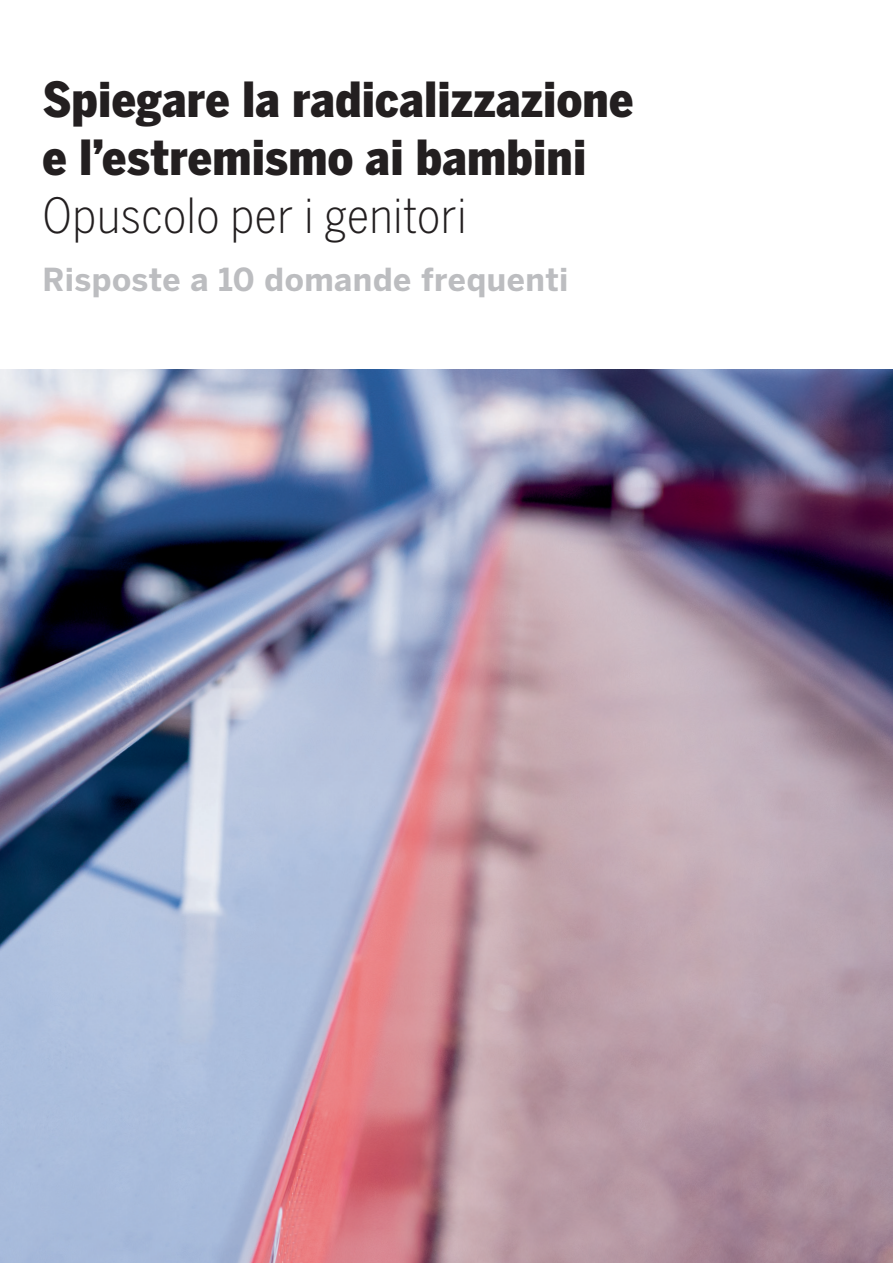
<style>
.page{position:relative;width:893px;height:1263px;background:#fff}
.page>*{position:absolute;margin:0;border:0;box-sizing:border-box;transform-origin:0 0}
.t1{font:900 48px/57.8px "Benton Sans Cond";letter-spacing:.005em;color:#231f20}
.t2{font:300 48px "Benton Sans Cond";letter-spacing:.01em;color:#231f20}
.t3{font:700 31.5px "Benton Sans";letter-spacing:.015em;color:#bcbdc0}
</style>
<div class="page">
<img style="left:0;top:370px;width:893px;height:893px">
<p class="t1" style="left:43px;top:71px;width:592px">Spiegare la radicalizzazione e l’estremismo ai bambini</p>
<p class="t2" style="left:43px;top:188px;width:426px">Opuscolo per i genitori</p>
<p class="t3" style="left:43px;top:260px;width:527px">Risposte a 10 domande frequenti</p>
</div>
